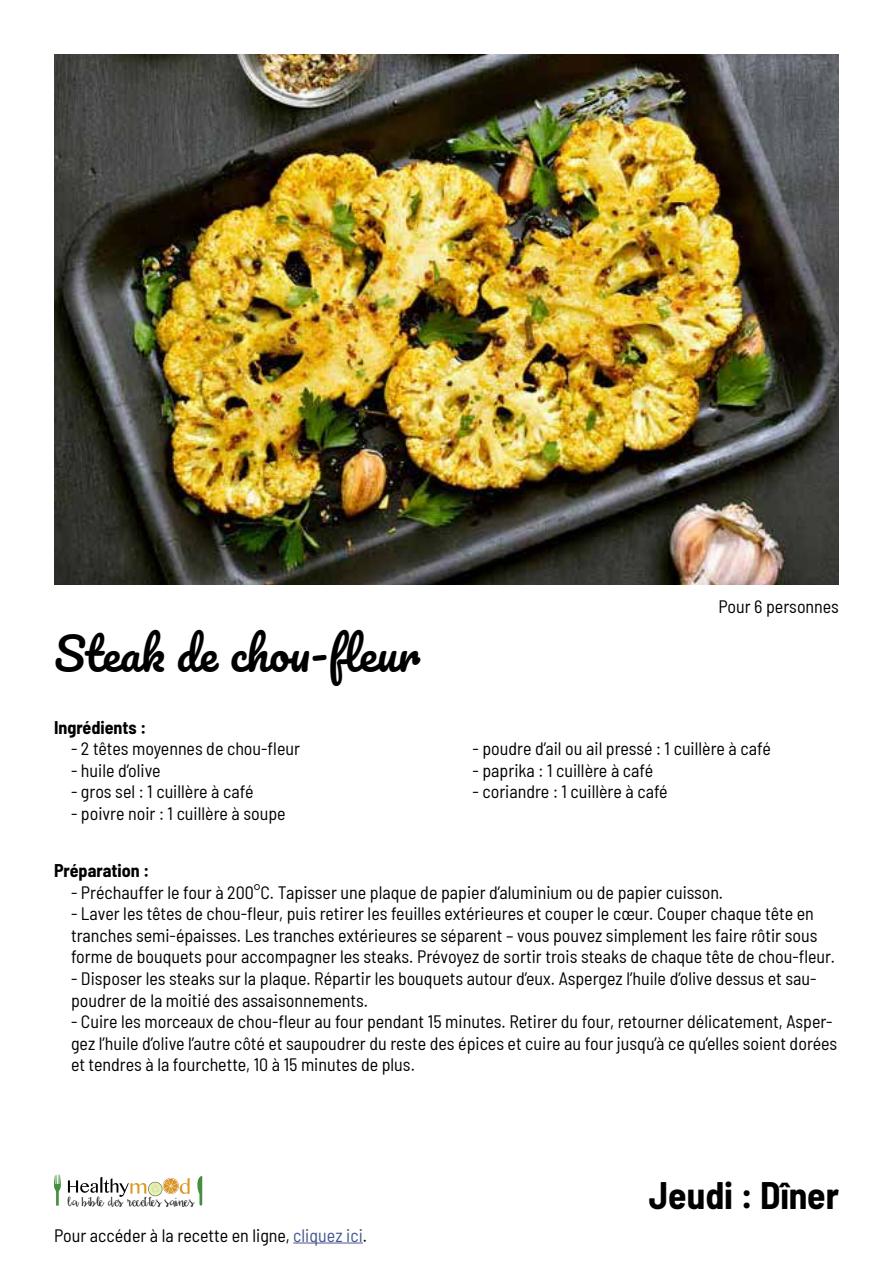
<style>
.page{position:relative;width:893px;height:1263px;background:#fff}
.page>*{position:absolute;margin:0;border:0;box-sizing:border-box;transform-origin:0 0}
.t1{font:45px "Pacifico";color:#000}
.t2{font:700 semi-condensed 37.5px "Barlow";color:#000}
.t3{font:semi-condensed 18px/21.6px "Barlow";color:#000}
.t4{font:700 semi-condensed 18px "Barlow";color:#000}
.t5{font:13.8px "Daydreamer";color:#000}
.s1{color:#465792}
</style>
<div class="page">
<img style="left:54px;top:54px;width:785px;height:531px">
<svg style="left:54px;top:1174px;width:7px;height:31px"></svg>
<svg style="left:68px;top:1177px;width:122px;height:20px"></svg>
<svg style="left:197px;top:1176px;width:5px;height:29px"></svg>
<hr style="left:293px;top:1242px;width:70px;height:1px;background:#465792">
<h1 class="t1" style="left:54px;top:630px;width:366px">Steak de chou-fleur</h1>
<p class="t4" style="left:54px;top:714px;width:94px">Ingrédients :</p>
<p class="t3" style="left:71px;top:737px;width:231px">- 2 têtes moyennes de chou-fleur</p>
<p class="t3" style="left:71px;top:758px;width:91px">- huile d’olive</p>
<p class="t3" style="left:71px;top:780px;width:184px">- gros sel : 1 cuillère à café</p>
<p class="t3" style="left:71px;top:801px;width:216px">- poivre noir : 1 cuillère à soupe</p>
<p class="t3" style="left:718px;top:595px;width:122px">Pour 6 personnes</p>
<p class="t3" style="left:472px;top:737px;width:300px">- poudre d’ail ou ail pressé : 1 cuillère à café</p>
<p class="t3" style="left:472px;top:758px;width:182px">- paprika : 1 cuillère à café</p>
<p class="t3" style="left:472px;top:780px;width:197px">- coriandre : 1 cuillère à café</p>
<p class="t4" style="left:54px;top:857px;width:97px">Préparation :</p>
<p class="t3" style="left:71px;top:880px;width:654px">- Préchauffer le four à 200°C. Tapisser une plaque de papier d’aluminium ou de papier cuisson.</p>
<p class="t3" style="left:71px;top:901px;width:766px">- Laver les têtes de chou-fleur, puis retirer les feuilles extérieures et couper le cœur. Couper chaque tête en tranches semi-épaisses. Les tranches extérieures se séparent – vous pouvez simplement les faire rôtir sous forme de bouquets pour accompagner les steaks. Prévoyez de sortir trois steaks de chaque tête de chou-fleur.</p>
<p class="t3" style="left:71px;top:966px;width:747px">- Disposer les steaks sur la plaque. Répartir les bouquets autour d’eux. Aspergez l’huile d’olive dessus et sau&shy;poudrer de la moitié des assaisonnements.</p>
<p class="t3" style="left:71px;top:1009px;width:768px">- Cuire les morceaux de chou-fleur au four pendant 15 minutes. Retirer du four, retourner délicatement, Asper&shy;gez l’huile d’olive l’autre côté et saupoudrer du reste des épices et cuire au four jusqu’à ce qu’elles soient dorées et tendres à la fourchette, 10 à 15 minutes de plus.</p>
<p class="t5" style="left:68px;top:1193px;width:128px">la bible des recettes saines</p>
<p class="t3" style="left:54px;top:1223px;width:315px">Pour accéder à la recette en ligne, <span class="s1">cliquez ici</span>.</p>
<h2 class="t2" style="left:649px;top:1168px;width:192px">Jeudi : Dîner</h2>
</div>
